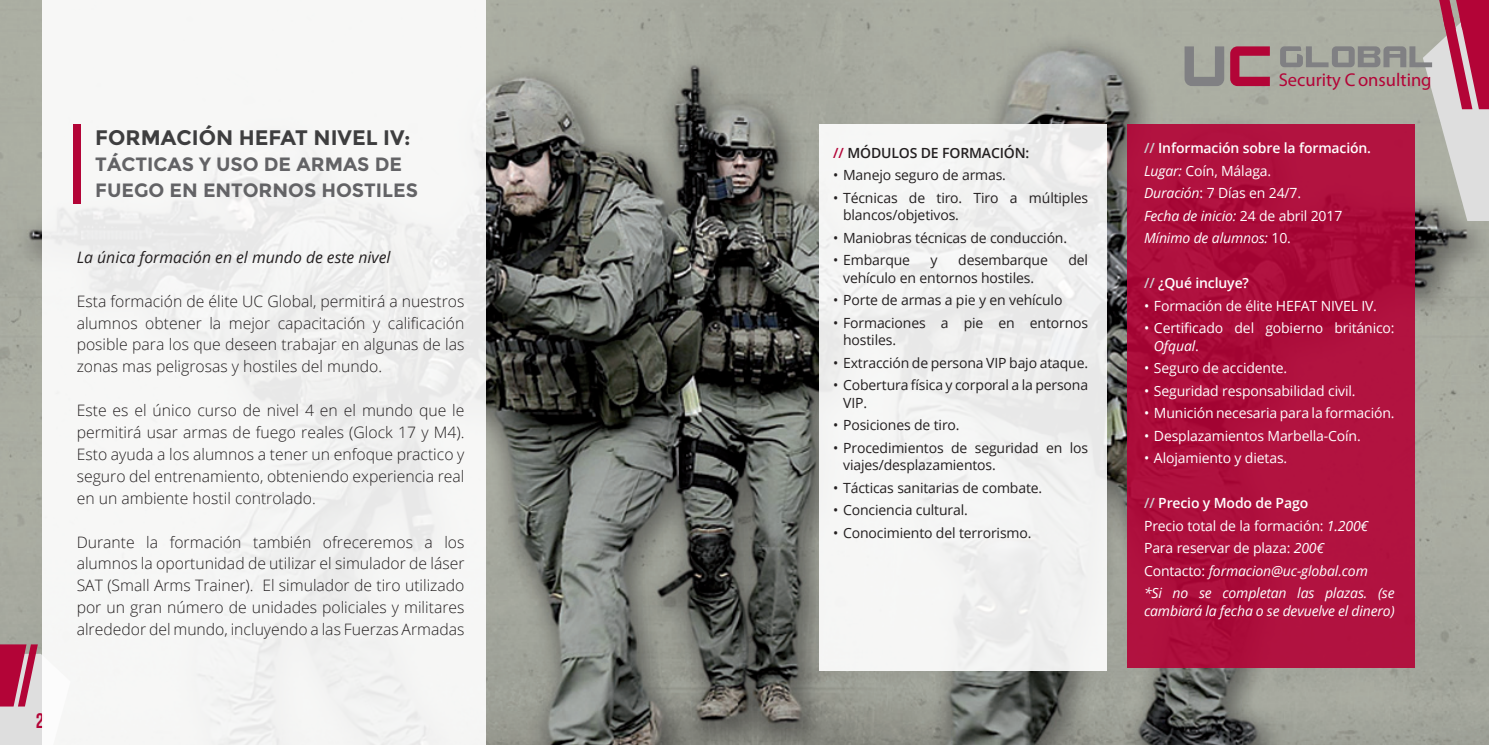
<style>
.page{position:relative;width:1489px;height:745px;background:#fff}
.page>*{position:absolute;margin:0;border:0;box-sizing:border-box;transform-origin:0 0}
.t1{font:700 21px "Montserrat";color:#3e3e3f}
.t2{font:21px "Bebas Neue";color:#b30437}
.t3{font:700 19.25px/26.2px "Montserrat";color:#636366}
.t4{font:18.55px "Myriad Pro";color:#b30437}
.t5{font:300 15.75px/21.9px "Open Sans";color:#231f20;text-align:justify}
.t6{font:italic 15.75px "Open Sans";color:#231f20}
.t7{font:14px/17.5px "Open Sans";letter-spacing:-.01em;color:#231f20}
.t8{font:14px/17.5px "Open Sans";letter-spacing:-.01em;color:#fff}
.t9{font:italic 14px/17.5px "Open Sans";letter-spacing:-.01em;color:#fff}
.t10{font:600 14px "Open Sans";letter-spacing:-.01em;color:#fff}
.t11{font:600 14px "Open Sans";letter-spacing:-.01em;color:#231f20}
.s1{color:#b30437}
.s2{color:#cfd0d2}
.s3{font-style:italic}
.s4{font-style:normal}
</style>
<div class="page">
<img style="left:0;top:0;width:1488px;height:744px">
<svg style="left:0;top:644px;width:42px;height:100px"></svg>
<svg style="left:1230px;top:46px;width:39px;height:40px"></svg>
<svg style="left:1184px;top:46px;width:40px;height:40px"></svg>
<svg style="left:1279px;top:0;width:209px;height:221px"></svg>
<div style="left:1127px;top:124px;width:287px;height:543px;background:linear-gradient(to right,#ac0c3b,#b0113f)"></div>
<div style="left:42px;top:0;width:443px;height:744px;background:linear-gradient(to right,#f6f6f5,#f2f2f1)"></div>
<div style="left:819px;top:124px;width:287px;height:546px;background:#f3f4f3"></div>
<div style="left:73px;top:124px;width:7px;height:79px;background:#b30437"></div>
<p class="t2" style="left:36px;top:708px;width:10px">2</p>
<p class="t1" style="left:95px;top:124px;width:317px">FORMACIÓN HEFAT NIVEL IV:</p>
<p class="t3" style="left:95px;top:151px;width:324px">TÁCTICAS Y USO DE ARMAS DE<br>FUEGO EN ENTORNOS HOSTILES</p>
<p class="t6" style="left:77px;top:246px;width:315px">La única formación en el mundo de este nivel</p>
<p class="t5" style="left:77px;top:289px;width:389px">Esta formación de élite UC Global, permitirá a nuestros alumnos obtener la mejor capacitación y calificación posible para los que deseen trabajar en algunas de las zonas mas peligrosas y hostiles del mundo.</p>
<p class="t5" style="left:77px;top:399px;width:389px">Este es el único curso de nivel 4 en el mundo que le permitirá usar armas de fuego reales (Glock 17 y M4).<br>Esto ayuda a los alumnos a tener un enfoque practico y seguro del entrenamiento, obteniendo experiencia real en un ambiente hostil controlado.</p>
<p class="t5" style="left:77px;top:530px;width:389px">Durante la formación también ofreceremos a los alumnos la oportunidad de utilizar el simulador de láser SAT (Small Arms Trainer). El simulador de tiro utilizado por un gran número de unidades policiales y militares alrededor del mundo, incluyendo a las Fuerzas Armadas</p>
<p class="t11" style="left:833px;top:143px;width:198px"><span class="s1">//</span> MÓDULOS DE FORMACIÓN:</p>
<p class="t7" style="left:833px;top:166px;width:174px">• Manejo seguro de armas.</p>
<p class="t7" style="left:843px;top:188px;width:246px;text-indent:-10px">• Técnicas de tiro. Tiro a múltiples blancos/objetivos.</p>
<p class="t7" style="left:833px;top:228px;width:235px">• Maniobras técnicas de conducción.</p>
<p class="t7" style="left:833px;top:251px;width:78px">• Embarque</p>
<p class="t7" style="left:930px;top:251px;width:9px">y</p>
<p class="t7" style="left:958px;top:251px;width:91px">desembarque</p>
<p class="t7" style="left:1068px;top:251px;width:21px">del</p>
<p class="t7" style="left:843px;top:268px;width:192px">vehículo en entornos hostiles.</p>
<p class="t7" style="left:833px;top:291px;width:231px">• Porte de armas a pie y en vehículo</p>
<p class="t7" style="left:843px;top:313px;width:246px;text-indent:-10px">• Formaciones a pie en entornos hostiles.</p>
<p class="t7" style="left:833px;top:353px;width:256px">• Extracción de persona VIP bajo ataque.</p>
<p class="t7" style="left:843px;top:376px;width:246px;text-indent:-10px">• Cobertura física y corporal a la persona<br>VIP.</p>
<p class="t7" style="left:833px;top:416px;width:128px">• Posiciones de tiro.</p>
<p class="t7" style="left:843px;top:438px;width:246px;text-indent:-10px">• Procedimientos de seguridad en los viajes/desplazamientos.</p>
<p class="t7" style="left:833px;top:478px;width:210px">• Tácticas sanitarias de combate.</p>
<p class="t7" style="left:833px;top:501px;width:136px">• Conciencia cultural.</p>
<p class="t7" style="left:833px;top:523px;width:200px">• Conocimiento del terrorismo.</p>
<p class="t4" style="left:1278px;top:68px;width:154px">Security Consulting</p>
<p class="t10" style="left:1143px;top:138px;width:228px"><span class="s2">//</span> Información sobre la formación.</p>
<p class="t8" style="left:1143px;top:161px;width:129px"><span class="s3">Lugar:</span> Coín, Málaga.</p>
<p class="t8" style="left:1143px;top:184px;width:159px"><span class="s3">Duración</span>: 7 Días en 24/7.</p>
<p class="t9" style="left:1143px;top:206px;width:200px">Fecha de inicio: <span class="s4">24 de abril 2017</span></p>
<p class="t9" style="left:1143px;top:229px;width:148px">Mínimo de alumnos: <span class="s4">10.</span></p>
<p class="t10" style="left:1143px;top:273px;width:106px"><span class="s2">//</span> ¿Qué incluye?</p>
<p class="t8" style="left:1143px;top:296px;width:234px">• Formación de élite HEFAT NIVEL IV.</p>
<p class="t8" style="left:1153px;top:319px;width:242px;text-indent:-10px">• Certificado del gobierno británico:<br><span class="s3">Ofqual</span>.</p>
<p class="t8" style="left:1143px;top:359px;width:145px">• Seguro de accidente.</p>
<p class="t8" style="left:1143px;top:381px;width:213px">• Seguridad responsabilidad civil.</p>
<p class="t8" style="left:1143px;top:403px;width:252px">• Munición necesaria para la formación.</p>
<p class="t8" style="left:1143px;top:426px;width:218px">• Desplazamientos Marbella-Coín.</p>
<p class="t8" style="left:1143px;top:448px;width:145px">• Alojamiento y dietas.</p>
<p class="t10" style="left:1143px;top:493px;width:166px"><span class="s2">//</span> Precio y Modo de Pago</p>
<p class="t8" style="left:1143px;top:516px;width:226px">Precio total de la formación: <span class="s3">1.200€</span></p>
<p class="t8" style="left:1143px;top:538px;width:182px">Para reservar de plaza: <span class="s3">200€</span></p>
<p class="t9" style="left:1143px;top:561px;width:225px"><span class="s4">Contacto:</span> formacion@uc-global.com</p>
<p class="t9" style="left:1143px;top:583px;width:252px">*Si no se completan las plazas. (se cambiará la fecha o se devuelve el dinero)</p>
</div>
